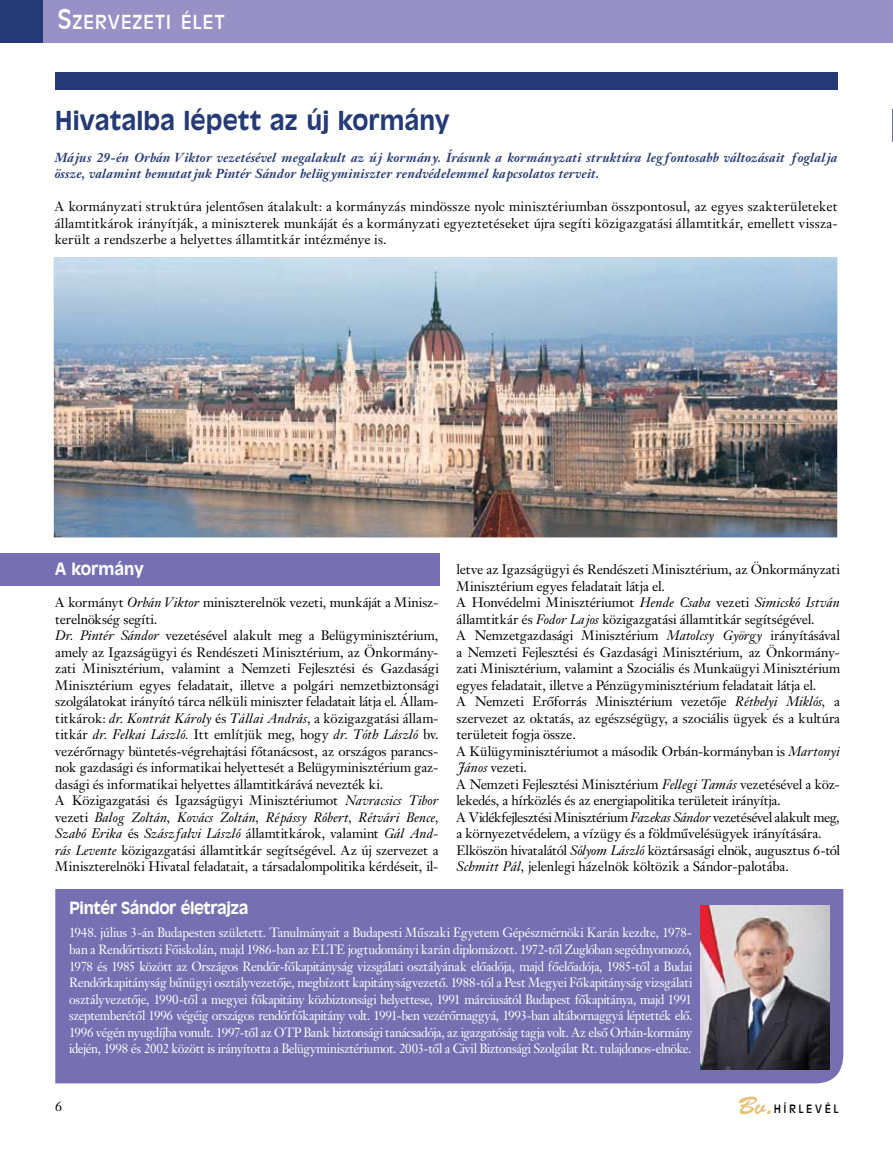
<style>
.page{position:relative;width:893px;height:1170px;background:#fff}
.page>*{position:absolute;margin:0;border:0;box-sizing:border-box;transform-origin:0 0}
.t1{font:25.5px "Incised 901 HU Bold";letter-spacing:.005em;color:#243a75}
.t2{font:25.2px "Brush Script Std";color:#e6c077}
.t3{font:18.9px "Incised 901 HU Normal";color:#fff}
.t4{font:16.5px "Incised 901 HU Bold";letter-spacing:-.025em;color:#fff}
.t5{font:13.5px/16.5px "Janson Text PFL";letter-spacing:.01em;color:#000}
.t6{font:13.2px/16.5px "Janson Text PFL";letter-spacing:-.01em;color:#fff;text-align:justify;scale:.95 1}
.t7{font:italic 700 12.9px/16.5px "Janson Text PFL";letter-spacing:.01em;color:#243a75}
.t8{font:11.25px "Incised 901 HU Normal";letter-spacing:.24em;color:#000;scale:.95 1}
.s1{font-size:27px}
.s2{font-style:italic}
</style>
<div class="page">
<div style="left:55px;top:889px;width:788px;height:194px;background:#7670b3"></div>
<div style="left:0;top:0;width:893px;height:43px;background:#9791c6"></div>
<div style="left:0;top:0;width:43px;height:43px;background:#243a75"></div>
<div style="left:0;top:553px;width:439px;height:33px;background:#7670b3"></div>
<hr style="left:892px;top:995px;width:1px;height:174px;background:#243a75">
<div style="left:55px;top:72px;width:782px;height:17px;background:#243a75"></div>
<img style="left:54px;top:257px;width:783px;height:280px">
<hr style="left:892px;top:110px;width:1px;height:32px;background:#7670b3">
<img style="left:700px;top:905px;width:129px;height:164px">
<h3 class="t3" style="left:57px;top:11px;width:27px"><span class="s1">S</span>ZERVEZETI</h3>
<h3 class="t3" style="left:181px;top:11px;width:33px">ÉLET</h3>
<h1 class="t1" style="left:55px;top:105px;width:397px">Hivatalba lépett az új kormány</h1>
<p class="t7" style="left:55px;top:149px;width:784px">Május 29-én Orbán Viktor vezetésével megalakult az új kormány. Írásunk a kormányzati struktúra legfontosabb változásait foglalja össze, valamint bemutatjuk Pintér Sándor belügyminiszter rendvédelemmel kapcsolatos terveit.</p>
<p class="t5" style="left:55px;top:198px;width:784px;text-align:justify">A kormányzati struktúra jelentősen átalakult: a kormányzás mindössze nyolc minisztériumban összpontosul, az egyes szakterületeket államtitkárok irányítják, a miniszterek munkáját és a kormányzati egyeztetéseket újra segíti közigazgatási államtitkár, emellett vissza&shy;került a rendszerbe a helyettes államtitkár intézménye is.</p>
<p class="t4" style="left:55px;top:558px;width:90px">A kormány</p>
<p class="t5" style="left:55px;top:594px;width:385px">A kormányt <span class="s2">Orbán Viktor</span> miniszterelnök vezeti, munkáját a Minisz&shy;terelnökség segíti.<br><span class="s2">Dr. Pintér Sándor</span> vezetésével alakult meg a Belügyminisztérium, amely az Igazságügyi és Rendészeti Minisztérium, az Önkormány&shy;zati Minisztérium, valamint a Nemzeti Fejlesztési és Gazdasági Minisztérium egyes feladatait, illetve a polgári nemzetbiztonsági szolgá-latokat irányító tárca nélküli miniszter feladatait látja el. Állam&shy;titkárok: <span class="s2">dr. Kontrát Károly</span> és <span class="s2">Tállai András</span>, a közigazgatási állam&shy;titkár <span class="s2">dr. Felkai László.</span> Itt említjük meg, hogy <span class="s2">dr. Tóth László</span> bv. vezérőrnagy büntetés-végrehajtási főtanácsost, az országos parancs&shy;nok gazdasági és informatikai helyettesét a Belügyminisztérium gaz&shy;dasági és informatikai helyettes államtitkárává nevezték ki.<br>A Közigazgatási és Igazságügyi Minisztériumot <span class="s2">Navracsics Tibor </span>vezeti <span class="s2">Balog Zoltán, Kovács Zoltán, Répássy Róbert, Rétvári Bence, Szabó Erika</span> és <span class="s2">Szászfalvi László</span> államtitkárok, valamint <span class="s2">Gál And&shy;rás Levente</span> közigazgatási államtitkár segítségével. Az új szervezet a Miniszterelnöki Hivatal feladatait, a társadalompolitika kérdéseit, il-</p>
<p class="t5" style="left:457px;top:561px;width:385px">letve az Igazságügyi és Rendészeti Minisztérium, az Önkormányzati Minisztérium egyes feladatait látja el.<br>A Honvédelmi Minisztériumot <span class="s2">Hende Csaba</span> vezeti <span class="s2">Simicskó István </span>államtitkár és <span class="s2">Fodor Lajos</span> közigazgatási államtitkár segítségével.<br>A Nemzetgazdasági Minisztérium <span class="s2">Matolcsy György</span> irányításával a Nemzeti Fejlesztési és Gazdasági Minisztérium, az Önkormány&shy;zati Minisztérium, valamint a Szociális és Munkaügyi Minisztérium egyes feladatait, illetve a Pénzügyminisztérium feladatait látja el.<br>A Nemzeti Erőforrás Minisztérium vezetője <span class="s2">Réthelyi Miklós,</span> a szervezet az oktatás, az egészségügy, a szociális ügyek és a kultúra területeit fogja össze.<br>A Külügyminisztériumot a második Orbán-kormányban is <span class="s2">Martonyi János</span> vezeti.<br>A Nemzeti Fejlesztési Minisztérium <span class="s2">Fellegi Tamás</span> vezetésével a köz&shy;lekedés, a hírközlés és az energiapolitika területeit irányítja.<br>A Vidékfejlesztési Minisztérium <span class="s2">Fazekas Sándor</span> vezetésével alakult meg, a környezetvédelem, a vízügy és a földművelésügyek irányítására.<br>Elköszön hivatalától <span class="s2">Sólyom László</span> köztársasági elnök, augusztus 6-tól <span class="s2">Schmitt Pál,</span> jelenlegi házelnök költözik a Sándor-palotába.</p>
<p class="t4" style="left:69px;top:898px;width:181px">Pintér Sándor életrajza</p>
<p class="t6" style="left:69px;top:924px;width:657px">1948. július 3-án Budapesten született. Tanulmányait a Budapesti Műszaki Egyetem Gépészmérnöki Karán kezdte, 1978- ban a Rendőrtiszti Főiskolán, majd 1986-ban az ELTE jogtudományi karán diplomázott. 1972-től Zuglóban segédnyomozó, 1978 és 1985 között az Országos Rendőr-főkapitányság vizsgálati osztályának előadója, majd főelőadója, 1985-től a Budai Rendőrkapitányság bűnügyi osztályvezetője, megbízott kapitányságvezető. 1988-tól a Pest Megyei Főkapitányság vizsgálati osztályvezetője, 1990-től a megyei főkapitány közbiztonsági helyettese, 1991 márciusától Budapest főkapitánya, majd 1991 szeptemberétől 1996 végéig országos rendőrfőkapitány volt. 1991-ben vezérőrnaggyá, 1993-ban altábornaggyá léptették elő.<br>1996 végén nyugdíjba vonult. 1997-től az OTP Bank biztonsági tanácsadója, az igazgatóság tagja volt. Az első Orbán-kormány idején, 1998 és 2002 között is irányította a Belügyminisztériumot. 2003-től a Civil Biztonsági Szolgálat Rt. tulajdonos-elnöke.</p>
<p class="t5" style="left:55px;top:1097px;width:8px">6</p>
<h2 class="t2" style="left:738px;top:1091px;width:37px">Bv.</h2>
<p class="t8" style="left:774px;top:1102px;width:70px">HÍRLE VÉ L</p>
</div>
